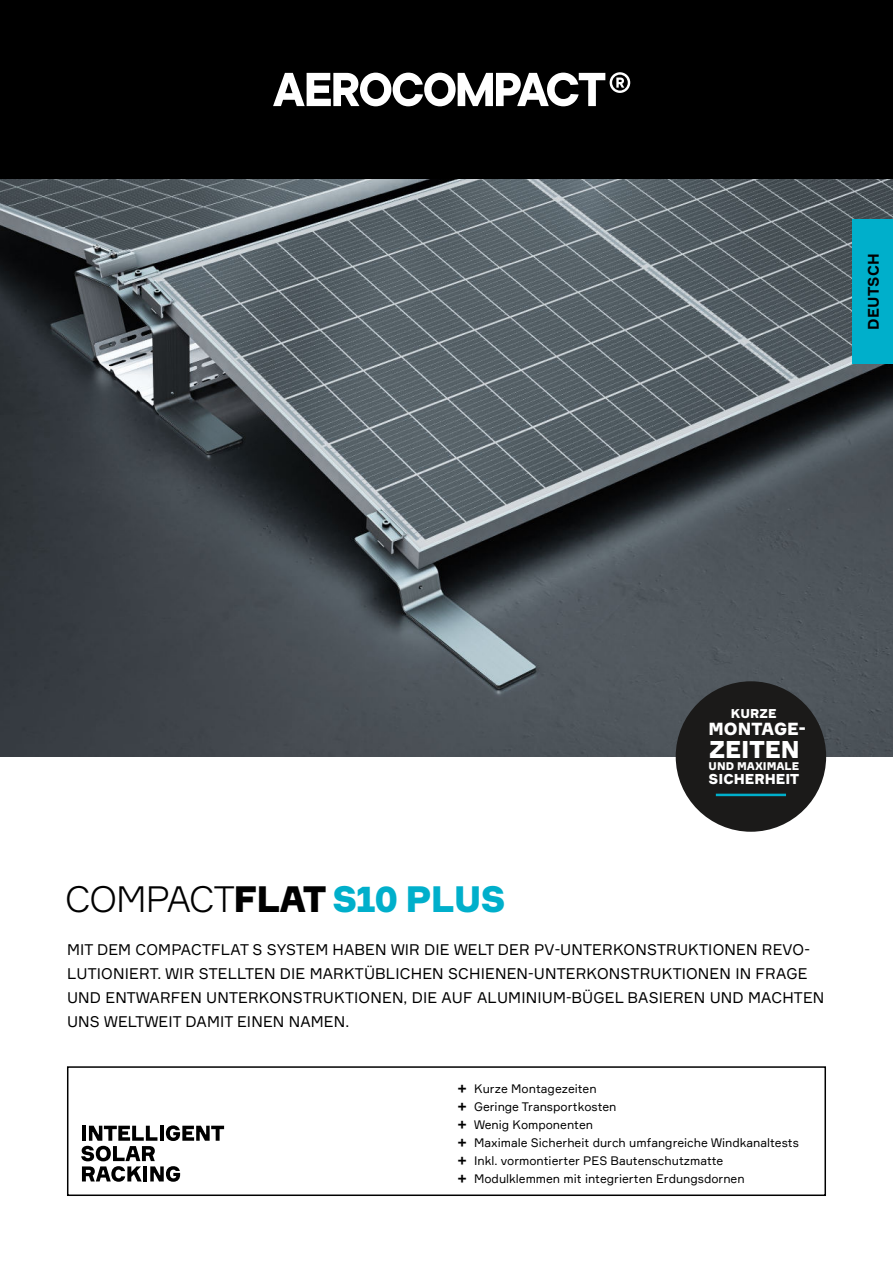
<style>
.page{position:relative;width:893px;height:1263px;background:#fff}
.page>*{position:absolute;margin:0;border:0;box-sizing:border-box;transform-origin:0 0}
.t1{font:300 36px "Formular";letter-spacing:-.03em;color:#000}
.t2{font:900 23.85px "Formular";color:#fff}
.t3{font:900 17.1px "Formular";color:#fff}
.t4{font:15px/24px "Formular";letter-spacing:.01em;color:#000}
.t5{font:700 15px "Formular";letter-spacing:.01em;color:#000}
.t6{font:900 14.1px "Formular";color:#fff}
.t7{font:900 12.6px "Formular";color:#fff}
.t8{font:12px/18px "Formular";color:#000}
.t9{font:900 10.95px "Formular";color:#fff}
.s1{font-weight:900}
.s2{font-weight:900;color:#00afcb}
.s3{font-weight:700;font-size:15px}
</style>
<div class="page">
<img style="left:0;top:179px;width:893px;height:578px">
<div style="left:0;top:0;width:893px;height:179px;background:#000"></div>
<svg style="left:273px;top:72px;width:357px;height:34px"></svg>
<div style="left:67px;top:1066px;width:759px;height:130px;border:2px solid #000"></div>
<svg style="left:81px;top:1125px;width:143px;height:57px"></svg>
<div style="left:853px;top:220px;width:40px;height:144px;background:#00afcb"></div>
<div style="left:676px;top:681px;width:150px;height:151px;background:#1b1a19;border-radius:50%"></div>
<hr style="left:716px;top:794px;width:70px;height:2px;background:#00afcb">
<p class="t5" style="left:865px;top:330px;width:78px;rotate:-90deg">DEUTSCH</p>
<h1 class="t1" style="left:65px;top:878px;width:442px">COMPACT<span class="s1">FLAT</span> <span class="s2">S10 PLUS</span></h1>
<p class="t7" style="left:731px;top:706px;width:47px">KURZE</p>
<p class="t3" style="left:708px;top:719px;width:99px">MONTAGE-</p>
<h2 class="t2" style="left:709px;top:736px;width:92px">ZEITEN</h2>
<p class="t9" style="left:709px;top:760px;width:92px">UND MAXIMALE</p>
<p class="t6" style="left:708px;top:771px;width:92px">SICHERHEIT</p>
<p class="t4" style="left:67px;top:937px;width:759px">MIT DEM COMPACTFLAT S SYSTEM HABEN WIR DIE WELT DER PV-UNTERKONSTRUKTIONEN REVO-LUTIONIERT. WIR STELLTEN DIE MARKTÜBLICHEN SCHIENEN-UNTERKONSTRUKTIONEN IN FRAGE UND ENTWARFEN UNTERKONSTRUKTIONEN, DIE AUF ALUMINIUM-BÜGEL BASIEREN UND MACHTEN UNS WELTWEIT DAMIT EINEN NAMEN.</p>
<p class="t8" style="left:457px;top:1080px;width:343px"><span class="s3">+</span> Kurze Montagezeiten<br><span class="s3">+</span> Geringe Transportkosten<br><span class="s3">+</span> Wenig Komponenten<br><span class="s3">+</span> Maximale Sicherheit durch umfangreiche Windkanaltests <span class="s3">+</span> Inkl. vormontierter PES Bautenschutzmatte<br><span class="s3">+</span> Modulklemmen mit integrierten Erdungsdornen</p>
</div>
